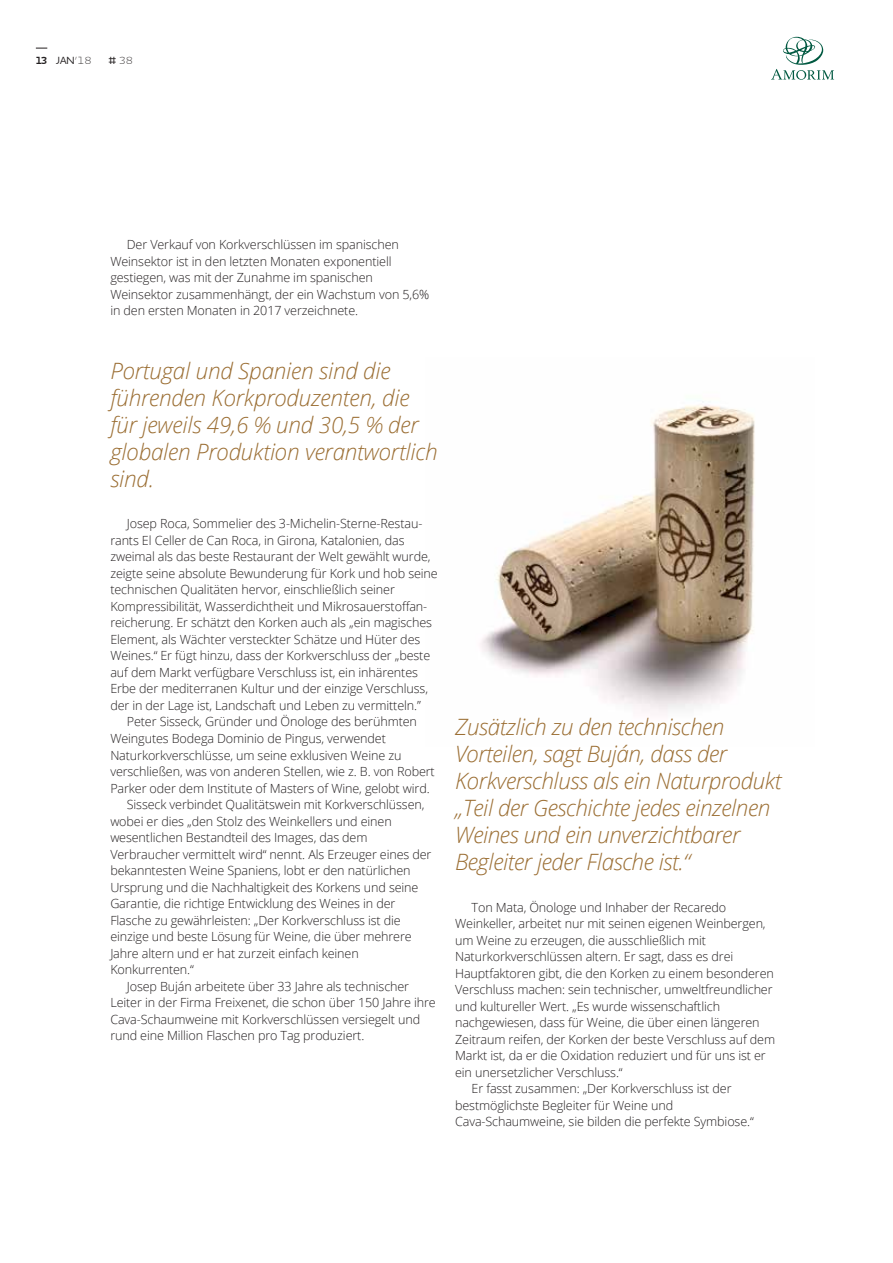
<style>
.page{position:relative;width:893px;height:1263px;background:#fff}
.page>*{position:absolute;margin:0;border:0;box-sizing:border-box;transform-origin:0 0}
.t1{font:italic 300 22.5px/27px "Open Sans";letter-spacing:-.02em;color:#9b6e33}
.t2{font:300 12.6px/16.5px "Open Sans";letter-spacing:-.01em;color:#231f20}
.t3{font:9px "Irma";color:#231f20}
.t4{font:200 9px "Irma";color:#231f20}
.s1{font-weight:600}
.s2{font-weight:200}
.s3{font-weight:400}
</style>
<div class="page">
<img style="left:480px;top:401px;width:275px;height:312px">
<svg style="left:771px;top:37px;width:63px;height:43px"></svg>
<p class="t3" style="left:37px;top:54px;width:56px"><span class="s1">13</span> JAN<span class="s2">’18</span></p>
<p class="t4" style="left:109px;top:54px;width:25px"><span class="s3">#</span> 38</p>
<p class="t2" style="left:110px;top:236px;width:321px;text-indent:17px">Der Verkauf von Korkverschlüssen im spanischen Weinsektor ist in den letzten Monaten exponentiell gestiegen, was mit der Zunahme im spanischen Weinsektor zusammenhängt, der ein Wachstum von 5,6% in den ersten Monaten in 2017 verzeichnete.</p>
<h1 class="t1" style="left:110px;top:356px;width:329px">Portugal und Spanien sind die führenden Korkproduzenten, die für jeweils 49,6 % und 30,5 % der globalen Produktion verantwortlich sind.</h1>
<p class="t2" style="left:127px;top:515px;width:297px">Josep Roca, Sommelier des 3-Michelin-Sterne-Restau-</p>
<p class="t2" style="left:110px;top:532px;width:296px">rants El Celler de Can Roca, in Girona, Katalonien, das</p>
<p class="t2" style="left:110px;top:548px;width:322px">zweimal als das beste Restaurant der Welt gewählt wurde,</p>
<p class="t2" style="left:110px;top:565px;width:329px">zeigte seine absolute Bewunderung für Kork und hob seine</p>
<p class="t2" style="left:110px;top:581px;width:286px">technischen Qualitäten hervor, einschließlich seiner</p>
<p class="t2" style="left:110px;top:598px;width:318px">Kompressibilität, Wasserdichtheit und Mikrosauerstoffan-</p>
<p class="t2" style="left:110px;top:614px;width:323px">reicherung. Er schätzt den Korken auch als „ein magisches</p>
<p class="t2" style="left:110px;top:631px;width:311px">Element, als Wächter versteckter Schätze und Hüter des</p>
<p class="t2" style="left:110px;top:647px;width:321px">Weines.“ Er fügt hinzu, dass der Korkverschluss der „beste</p>
<p class="t2" style="left:110px;top:664px;width:309px">auf dem Markt verfügbare Verschluss ist, ein inhärentes</p>
<p class="t2" style="left:110px;top:680px;width:319px">Erbe der mediterranen Kultur und der einzige Verschluss,</p>
<p class="t2" style="left:110px;top:697px;width:312px">der in der Lage ist, Landschaft und Leben zu vermitteln.”</p>
<p class="t2" style="left:127px;top:713px;width:292px">Peter Sisseck, Gründer und Önologe des berühmten</p>
<p class="t2" style="left:110px;top:730px;width:277px">Weingutes Bodega Dominio de Pingus, verwendet</p>
<p class="t2" style="left:110px;top:746px;width:293px">Naturkorkverschlüsse, um seine exklusiven Weine zu</p>
<p class="t2" style="left:110px;top:763px;width:326px">verschließen, was von anderen Stellen, wie z. B. von Robert</p>
<p class="t2" style="left:110px;top:779px;width:321px">Parker oder dem Institute of Masters of Wine, gelobt wird.</p>
<p class="t2" style="left:127px;top:796px;width:299px">Sisseck verbindet Qualitätswein mit Korkverschlüssen,</p>
<p class="t2" style="left:110px;top:812px;width:283px">wobei er dies „den Stolz des Weinkellers und einen</p>
<p class="t2" style="left:110px;top:829px;width:259px">wesentlichen Bestandteil des Images, das dem</p>
<p class="t2" style="left:110px;top:845px;width:323px">Verbraucher vermittelt wird“ nennt. Als Erzeuger eines der</p>
<p class="t2" style="left:110px;top:862px;width:302px">bekanntesten Weine Spaniens, lobt er den natürlichen</p>
<p class="t2" style="left:110px;top:878px;width:310px">Ursprung und die Nachhaltigkeit des Korkens und seine</p>
<p class="t2" style="left:110px;top:895px;width:287px">Garantie, die richtige Entwicklung des Weines in der</p>
<p class="t2" style="left:110px;top:911px;width:292px">Flasche zu gewährleisten: „Der Korkverschluss ist die</p>
<p class="t2" style="left:110px;top:928px;width:303px">einzige und beste Lösung für Weine, die über mehrere</p>
<p class="t2" style="left:110px;top:944px;width:250px">Jahre altern und er hat zurzeit einfach keinen</p>
<p class="t2" style="left:110px;top:961px;width:85px">Konkurrenten.“</p>
<p class="t2" style="left:127px;top:977px;width:284px">Josep Buján arbeitete über 33 Jahre als technischer</p>
<p class="t2" style="left:110px;top:994px;width:327px">Leiter in der Firma Freixenet, die schon über 150 Jahre ihre</p>
<p class="t2" style="left:110px;top:1010px;width:311px">Cava-Schaumweine mit Korkverschlüssen versiegelt und</p>
<p class="t2" style="left:110px;top:1027px;width:256px">rund eine Million Flaschen pro Tag produziert.</p>
<h1 class="t1" style="left:455px;top:713px;width:328px">Zusätzlich zu den technischen Vorteilen, sagt Buján, dass der Korkverschluss als ein Naturprodukt „Teil der Geschichte jedes einzelnen Weines und ein unverzichtbarer Begleiter jeder Flasche ist.“</h1>
<p class="t2" style="left:472px;top:899px;width:256px">Ton Mata, Önologe und Inhaber der Recaredo</p>
<p class="t2" style="left:455px;top:915px;width:312px">Weinkeller, arbeitet nur mit seinen eigenen Weinbergen,</p>
<p class="t2" style="left:455px;top:932px;width:252px">um Weine zu erzeugen, die ausschließlich mit</p>
<p class="t2" style="left:455px;top:948px;width:280px">Naturkorkverschlüssen altern. Er sagt, dass es drei</p>
<p class="t2" style="left:455px;top:965px;width:320px">Hauptfaktoren gibt, die den Korken zu einem besonderen</p>
<p class="t2" style="left:455px;top:981px;width:319px">Verschluss machen: sein technischer, umweltfreundlicher</p>
<p class="t2" style="left:455px;top:998px;width:267px">und kultureller Wert. „Es wurde wissenschaftlich</p>
<p class="t2" style="left:455px;top:1014px;width:306px">nachgewiesen, dass für Weine, die über einen längeren</p>
<p class="t2" style="left:455px;top:1031px;width:322px">Zeitraum reifen, der Korken der beste Verschluss auf dem</p>
<p class="t2" style="left:455px;top:1047px;width:312px">Markt ist, da er die Oxidation reduziert und für uns ist er</p>
<p class="t2" style="left:455px;top:1064px;width:169px">ein unersetzlicher Verschluss.“</p>
<p class="t2" style="left:472px;top:1080px;width:261px">Er fasst zusammen: „Der Korkverschluss ist der</p>
<p class="t2" style="left:455px;top:1097px;width:220px">bestmöglichste Begleiter für Weine und</p>
<p class="t2" style="left:455px;top:1113px;width:300px">Cava-Schaumweine, sie bilden die perfekte Symbiose.“</p>
</div>
